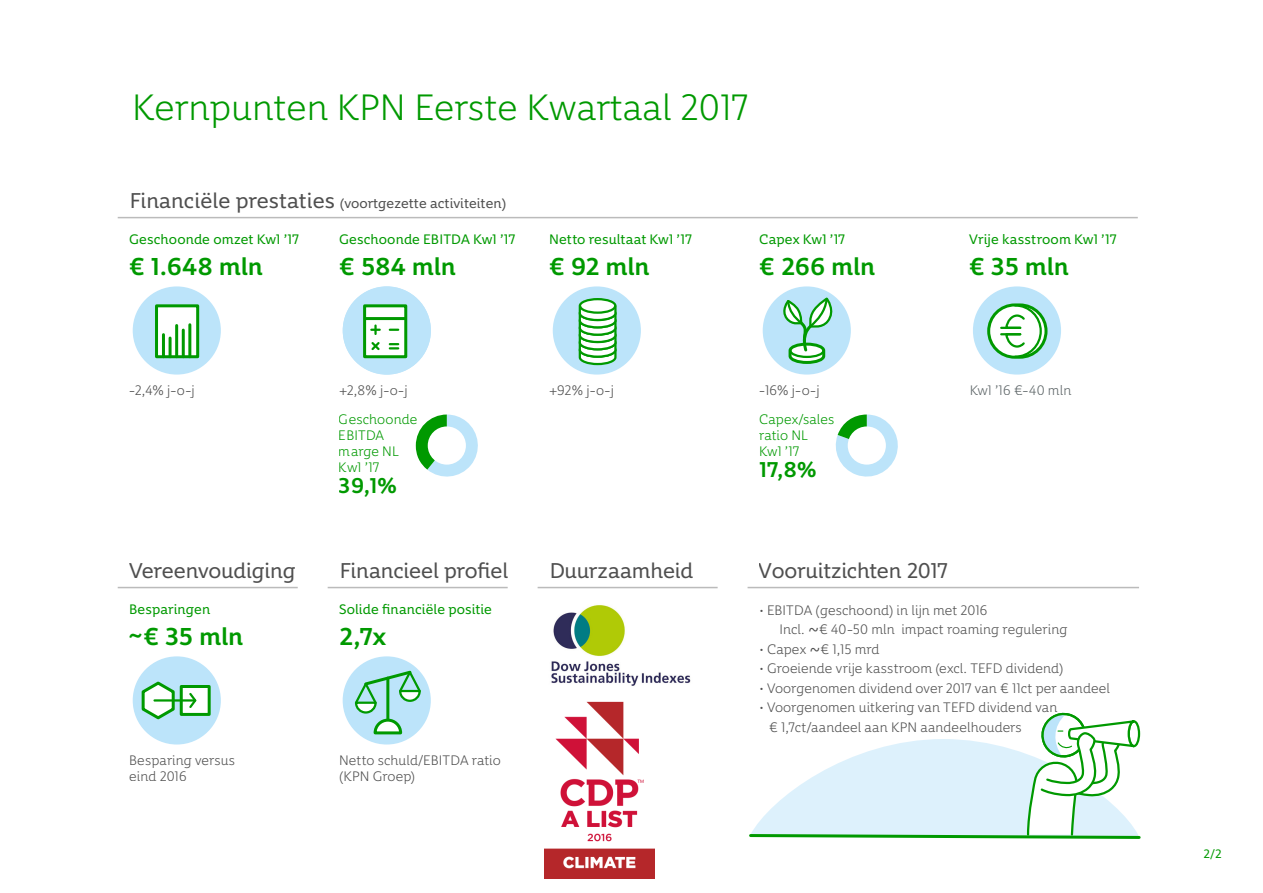
<style>
.page{position:relative;width:1263px;height:893px;background:#fff}
.page>*{position:absolute;margin:0;border:0;box-sizing:border-box;transform-origin:0 0}
.t1{font:300 36px "KPN Accent";color:#090}
.t2{font:700 24px "KPN Accent";letter-spacing:-.01em;color:#090}
.t3{font:21px "KPN Accent";letter-spacing:-.01em;color:#4f4f4f}
.t4{font:700 21px "KPN Accent";color:#090}
.t5{font:300 13.5px/16.2px "KPN Accent";letter-spacing:.005em;color:#4f4f4f}
.t6{font:13.5px "KPN Accent";letter-spacing:.005em;color:#090}
.t7{font:300 13.5px/16.2px "KPN Accent";letter-spacing:.005em;color:#090}
.t8{font:13.5px "KPN Accent";color:#4f4f4f}
.t9{font:300 13.5px "KPN Accent";letter-spacing:.005em;color:#5c6466}
.t10{font:12px "KPN Accent";color:#090}
.s1{font-size:21px}
.s2{font-family:"Verdana";font-weight:400}
</style>
<div class="page">
<svg style="left:835px;top:414px;width:63px;height:63px"></svg>
<svg style="left:416px;top:414px;width:62px;height:63px"></svg>
<div style="left:848px;top:426px;width:38px;height:39px;background:#fff;border-radius:50%"></div>
<div style="left:428px;top:426px;width:38px;height:39px;background:#fff;border-radius:50%"></div>
<div style="left:133px;top:286px;width:88px;height:89px;background:#bce4fa;border-radius:50%"></div>
<div style="left:973px;top:286px;width:88px;height:89px;background:#bce4fa;border-radius:50%"></div>
<svg style="left:199px;top:306px;width:1px;height:51px"></svg>
<div style="left:155px;top:304px;width:44px;height:54px;background:#fff;border:3px solid #090"></div>
<svg style="left:989px;top:305px;width:57px;height:52px"></svg>
<div style="left:987px;top:303px;width:60px;height:56px;border:3px solid #090;border-radius:26px"></div>
<svg style="left:1001px;top:303px;width:42px;height:56px"></svg>
<div style="left:133px;top:656px;width:88px;height:88px;background:#bce4fa;border-radius:50%"></div>
<hr style="left:162px;top:335px;width:3px;height:22px;background:#090">
<hr style="left:169px;top:338px;width:3px;height:19px;background:#090">
<hr style="left:175px;top:325px;width:3px;height:32px;background:#090">
<hr style="left:182px;top:330px;width:3px;height:27px;background:#090">
<hr style="left:188px;top:325px;width:3px;height:32px;background:#090">
<div style="left:343px;top:656px;width:88px;height:88px;background:#bce4fa;border-radius:50%"></div>
<div style="left:763px;top:286px;width:88px;height:89px;background:#bce4fa;border-radius:50%"></div>
<div style="left:180px;top:685px;width:31px;height:31px;background:#fff;border:3px solid #090"></div>
<svg style="left:141px;top:681px;width:34px;height:39px"></svg>
<hr style="left:154px;top:699px;width:41px;height:3px;background:#090">
<svg style="left:187px;top:692px;width:10px;height:16px"></svg>
<svg style="left:353px;top:669px;width:70px;height:67px"></svg>
<div style="left:343px;top:286px;width:88px;height:89px;background:#bce4fa;border-radius:50%"></div>
<div style="left:363px;top:304px;width:44px;height:54px;background:#fff;border:3px solid #090"></div>
<svg style="left:371px;top:326px;width:9px;height:8px"></svg>
<svg style="left:390px;top:329px;width:8px;height:2px"></svg>
<svg style="left:390px;top:343px;width:8px;height:6px"></svg>
<svg style="left:371px;top:342px;width:9px;height:9px"></svg>
<hr style="left:365px;top:317px;width:40px;height:3px;background:#090">
<svg style="left:783px;top:296px;width:52px;height:69px"></svg>
<svg style="left:749px;top:712px;width:392px;height:127px"></svg>
<div style="left:553px;top:286px;width:88px;height:89px;background:#bce4fa;border-radius:50%"></div>
<svg style="left:578px;top:298px;width:39px;height:68px"></svg>
<hr style="left:118px;top:217px;width:1020px;height:1px;background:#bbb">
<hr style="left:118px;top:587px;width:180px;height:1px;background:#bbb">
<hr style="left:328px;top:587px;width:180px;height:1px;background:#bbb">
<hr style="left:538px;top:587px;width:180px;height:1px;background:#bbb">
<hr style="left:747px;top:587px;width:392px;height:1px;background:#bbb">
<img style="left:551px;top:605px;width:140px;height:81px">
<img style="left:544px;top:701px;width:110px;height:178px">
<h1 class="t1" style="left:132px;top:85px;width:618px">Kernpunten KPN Eerste Kwartaal 2017</h1>
<p class="t8" style="left:129px;top:195px;width:379px"><span class="s1">Financiële prestaties</span> (voortgezette activiteiten)</p>
<p class="t6" style="left:129px;top:231px;width:172px">Geschoonde omzet Kw1 ’17</p>
<h2 class="t2" style="left:129px;top:251px;width:135px">€ 1.648 mln</h2>
<p class="t6" style="left:339px;top:231px;width:178px">Geschoonde EBITDA Kw1 ’17</p>
<p class="t6" style="left:759px;top:231px;width:88px">Capex Kw1 ’17</p>
<h2 class="t2" style="left:339px;top:251px;width:118px">€ 584 mln</h2>
<p class="t6" style="left:549px;top:231px;width:144px">Netto resultaat Kw1 ’17</p>
<h2 class="t2" style="left:549px;top:251px;width:102px">€ 92 mln</h2>
<h2 class="t2" style="left:759px;top:251px;width:118px">€ 266 mln</h2>
<p class="t6" style="left:969px;top:231px;width:149px">Vrije kasstroom Kw1 ’17</p>
<h2 class="t2" style="left:969px;top:251px;width:101px">€ 35 mln</h2>
<p class="t5" style="left:129px;top:382px;width:67px">-2,4% j-o-j</p>
<p class="t5" style="left:339px;top:382px;width:70px">+2,8% j-o-j</p>
<p class="t7" style="left:339px;top:411px;width:80px">Geschoonde<br>EBITDA marge NL<br>Kw1 ’17</p>
<h3 class="t4" style="left:339px;top:472px;width:60px">39,1%</h3>
<p class="t5" style="left:549px;top:382px;width:66px">+92% j-o-j</p>
<p class="t5" style="left:759px;top:382px;width:62px">-16% j-o-j</p>
<p class="t7" style="left:759px;top:411px;width:77px">Capex/sales ratio NL<br>Kw1 ’17</p>
<h3 class="t4" style="left:759px;top:456px;width:59px">17,8%</h3>
<p class="t9" style="left:969px;top:381px;width:104px">Kw1 ’16 €-40 mln</p>
<h3 class="t3" style="left:129px;top:558px;width:168px">Vereenvoudiging</h3>
<h3 class="t3" style="left:339px;top:558px;width:171px">Financieel profiel</h3>
<h3 class="t3" style="left:549px;top:558px;width:146px">Duurzaamheid</h3>
<h3 class="t3" style="left:759px;top:558px;width:191px">Vooruitzichten 2017</h3>
<p class="t6" style="left:129px;top:601px;width:83px">Besparingen</p>
<h2 class="t2" style="left:129px;top:621px;width:116px">~€ 35 mln</h2>
<p class="t5" style="left:129px;top:752px;width:108px">Besparing versus eind 2016</p>
<p class="t6" style="left:339px;top:601px;width:154px">Solide financiële positie</p>
<h2 class="t2" style="left:339px;top:621px;width:49px">2,7x</h2>
<p class="t5" style="left:339px;top:752px;width:163px">Netto schuld/EBITDA ratio (KPN Groep)</p>
<p class="t5" style="left:779px;top:600px;width:290px;line-height:19.5px;text-indent:-20px">• EBITDA (geschoond) in lijn met 2016<br>Incl. <span class="s2">~</span>€ 40-50 mln impact roaming regulering</p>
<p class="t5" style="left:759px;top:641px;width:122px">• Capex <span class="s2">~</span>€ 1,15 mrd</p>
<p class="t5" style="left:759px;top:660px;width:306px">• Groeiende vrije kasstroom (excl. TEFD dividend)</p>
<p class="t5" style="left:759px;top:680px;width:352px">• Voorgenomen dividend over 2017 van € 11ct per aandeel</p>
<p class="t5" style="left:769px;top:697px;width:290px;line-height:19.5px;text-indent:-10px">• Voorgenomen uitkering van TEFD dividend van € 1,7ct/aandeel aan KPN aandeelhouders</p>
<p class="t10" style="left:1203px;top:846px;width:20px">2/2</p>
</div>
